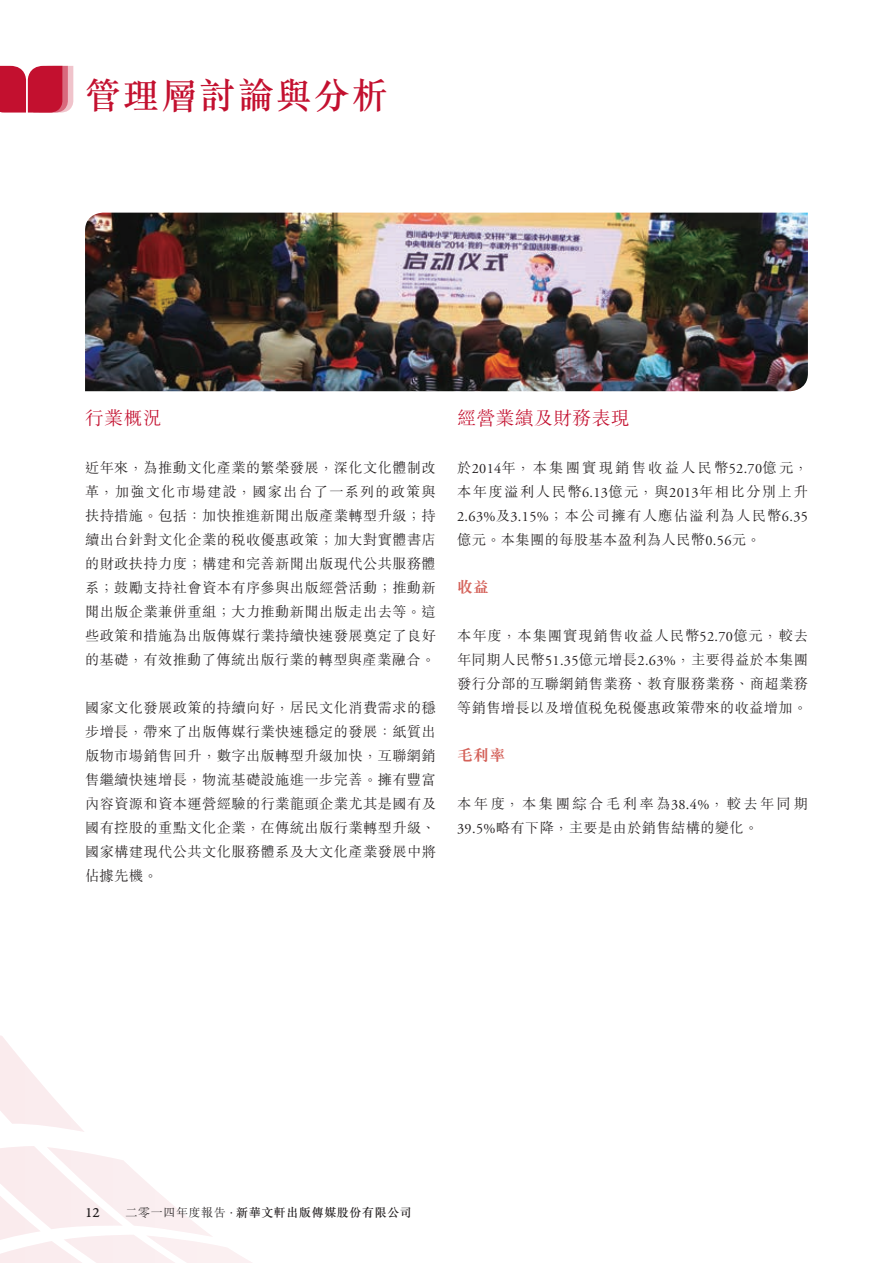
<style>
.page{position:relative;width:893px;height:1263px;background:#fff}
.page>*{position:absolute;margin:0;border:0;box-sizing:border-box;transform-origin:0 0}
.t1{font:500 36px "M Sung HK";letter-spacing:.06em;color:#c3102f}
.t2{font:300 18.75px "M Sung HK";letter-spacing:.025em;color:#c3102f}
.t3{font:700 15.75px "M Sung HK";color:#d46159}
.t4{font:15px "Garamond Premr Pro Capt";color:#231f20}
.t5{font:300 14.25px/24px "M Sung HK";letter-spacing:.025em;color:#231f20;text-align:justify}
.t6{font:300 14.25px/24px "M Sung HK";letter-spacing:.1em;color:#231f20}
.t7{font:500 12px "M Sung HK";letter-spacing:.05em;color:#231f20}
.s1{font-family:"Adobe Garamond Pro";font-weight:400}
.s2{font-weight:300}
.s3{font-family:"Frutiger LT Std";font-weight:300;font-stretch:condensed;font-size:13.5px}
</style>
<div class="page">
<svg style="left:0;top:1146px;width:252px;height:117px"></svg>
<svg style="left:0;top:1035px;width:84px;height:97px"></svg>
<svg style="left:0;top:66px;width:73px;height:47px"></svg>
<img style="left:85px;top:213px;width:723px;height:178px">
<h1 class="t1" style="left:85px;top:70px;width:305px">管理層討論與分析</h1>
<h2 class="t2" style="left:85px;top:405px;width:78px">行業概況</h2>
<p class="t5" style="left:85px;top:455px;width:352px">近年來，為推動文化產業的繁榮發展，深化文化體制改革，加強文化市場建設，國家出台了一系列的政策與扶持措施。包括：加快推進新聞出版產業轉型升級；持續出台針對文化企業的稅收優惠政策；加大對實體書店的財政扶持力度；構建和完善新聞出版現代公共服務體系；鼓勵支持社會資本有序參與出版經營活動；推動新聞出版企業兼併重組；大力推動新聞出版走出去等。這些政策和措施為出版傳媒行業持續快速發展奠定了良好的基礎，有效推動了傳統出版行業的轉型與產業融合。</p>
<p class="t5" style="left:85px;top:695px;width:352px">國家文化發展政策的持續向好，居民文化消費需求的穩步增長，帶來了出版傳媒行業快速穩定的發展：紙質出版物市場銷售回升，數字出版轉型升級加快，互聯網銷售繼續快速增長，物流基礎設施進一步完善。擁有豐富內容資源和資本運營經驗的行業龍頭企業尤其是國有及國有控股的重點文化企業，在傳統出版行業轉型升級、國家構建現代公共文化服務體系及大文化產業發展中將佔據先機。</p>
<h2 class="t2" style="left:457px;top:405px;width:174px">經營業績及財務表現</h2>
<p class="t5" style="left:457px;top:455px;width:352px">於<span class="s1">2014</span>年，本集團實現銷售收益人民幣<span class="s1">52.70</span>億元，本年度溢利人民幣<span class="s1">6.13</span>億元，與<span class="s1">2013</span>年相比分別上升<span class="s1">2.63%</span>及<span class="s1">3.15%</span>；本公司擁有人應佔溢利為人民幣<span class="s1">6.35</span>億元。本集團的每股基本盈利為人民幣<span class="s1">0.56</span>元。</p>
<p class="t3" style="left:457px;top:576px;width:33px">收益</p>
<p class="t5" style="left:457px;top:623px;width:352px">本年度，本集團實現銷售收益人民幣<span class="s1">52.70</span>億元，較去年同期人民幣<span class="s1">51.35</span>億元增長<span class="s1">2.63%</span>，主要得益於本集團發行分部的互聯網銷售業務、教育服務業務、商超業務等銷售增長以及增值稅免稅優惠政策帶來的收益增加。</p>
<p class="t3" style="left:457px;top:744px;width:50px">毛利率</p>
<p class="t6" style="left:457px;top:791px;width:352px">本年度，本集團綜合毛利率為<span class="s1">38.4%</span>，較去年同期<br><span class="s1">39.5%</span>略有下降，主要是由於銷售結構的變化。</p>
<p class="t4" style="left:85px;top:1204px;width:16px">12</p>
<p class="t7" style="left:126px;top:1204px;width:288px"><span class="s2">二零一四年度報告</span> <span class="s3">·</span> 新華文軒出版傳媒股份有限公司</p>
</div>
